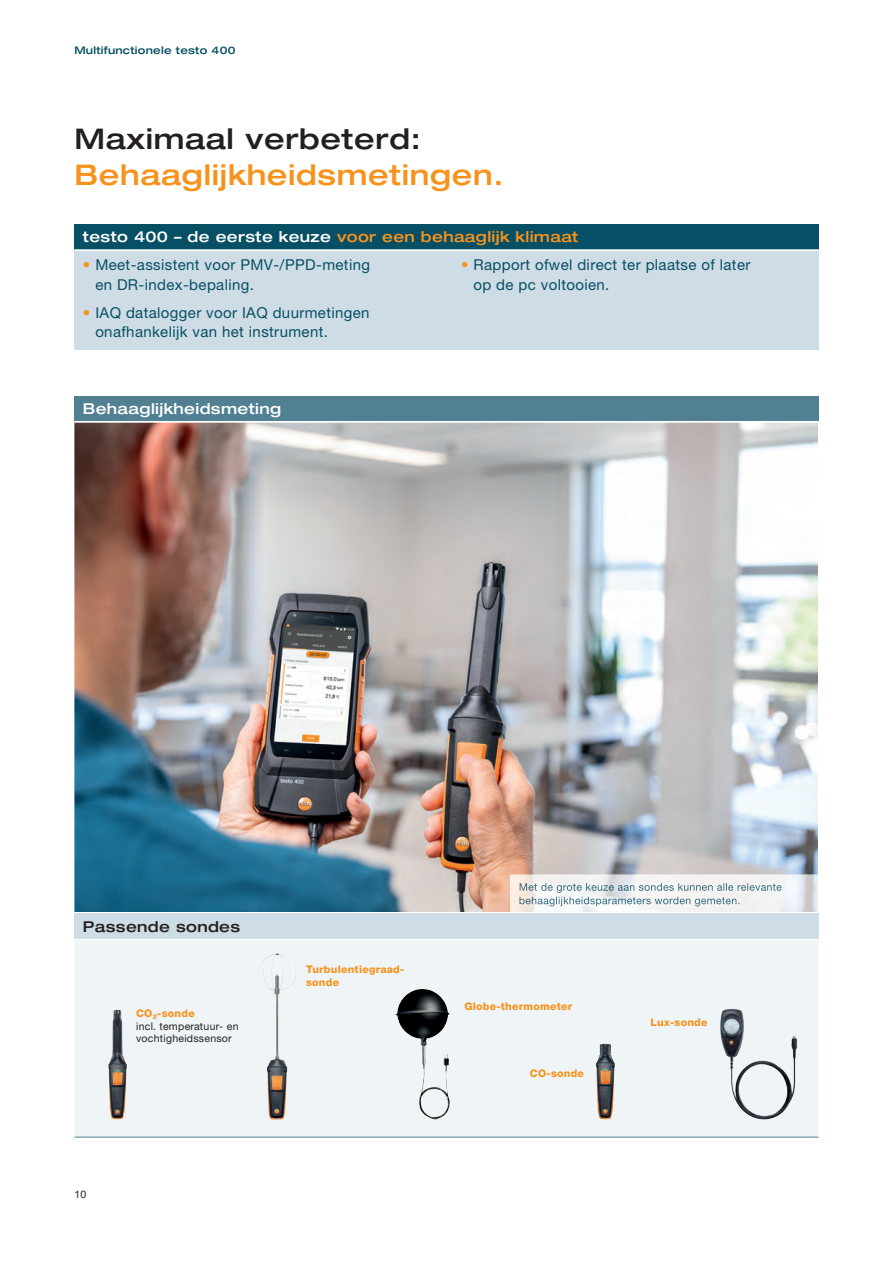
<style>
.page{position:relative;width:893px;height:1263px;background:#fff}
.page>*{position:absolute;margin:0;border:0;box-sizing:border-box;transform-origin:0 0}
.t1{font:500 expanded 28.5px "Helvetica Neue LTW1 G";letter-spacing:.025em;color:#f7931d}
.t2{font:500 expanded 28.5px "Helvetica Neue LTW1 G";letter-spacing:.025em;color:#231f20}
.t3{font:15px/19.5px "Helvetica Neue LTW1 G";letter-spacing:.025em;color:#074f64}
.t4{font:500 expanded 15px "Helvetica Neue LTW1 G";letter-spacing:.025em;color:#f7931d}
.t5{font:500 expanded 15px "Helvetica Neue LTW1 G";letter-spacing:.025em;color:#fff}
.t6{font:500 expanded 15px "Helvetica Neue LTW1 G";letter-spacing:.025em;color:#231f20}
.t7{font:800 10.5px/12.6px "Helvetica Neue LTW1 G";letter-spacing:.025em;color:#f7931d}
.t8{font:10.5px/12.6px "Helvetica Neue LTW1 G";letter-spacing:.025em;color:#231f20}
.t9{font:500 expanded 10.5px "Helvetica Neue LTW1 G";letter-spacing:.025em;color:#074f64}
.s1{color:#fff}
.s2{color:#f7931d}
</style>
<div class="page">
<img style="left:74px;top:422px;width:744px;height:490px">
<div style="left:74px;top:940px;width:745px;height:197px;background:#eff4f7"></div>
<hr style="left:74px;top:1137px;width:744px;height:1px;background:#518093">
<div style="left:74px;top:913px;width:745px;height:26px;background:#cedce5"></div>
<img style="left:108px;top:1010px;width:19px;height:109px">
<img style="left:596px;top:1044px;width:19px;height:75px">
<img style="left:258px;top:953px;width:38px;height:166px">
<img style="left:396px;top:989px;width:53px;height:130px">
<img style="left:720px;top:1009px;width:77px;height:110px">
<div style="left:74px;top:396px;width:745px;height:25px;background:#518093"></div>
<div style="left:74px;top:249px;width:745px;height:101px;background:#cedce5"></div>
<div style="left:74px;top:224px;width:745px;height:25px;background:#074f64"></div>
<svg style="left:510px;top:875px;width:308px;height:37px"></svg>
<img style="left:520px;top:883px;width:262px;height:10px">
<img style="left:519px;top:897px;width:220px;height:9px">
<hr style="left:74px;top:249px;width:745px;height:2px;background:#fff">
<p class="t9" style="left:74px;top:43px;width:163px">Multifunctionele testo 400</p>
<h1 class="t2" style="left:74px;top:121px;width:348px">Maximaal verbeterd:</h1>
<h1 class="t1" style="left:74px;top:157px;width:431px">Behaaglijkheidsmetingen.</h1>
<p class="t4" style="left:83px;top:227px;width:497px"><span class="s1">testo 400 – de eerste keuze</span> voor een behaaglijk klimaat</p>
<p class="t3" style="left:95px;top:255px;width:276px;text-indent:-12px"><span class="s2">•</span> Meet-assistent voor PMV-/PPD-meting en DR-index-bepaling.</p>
<p class="t3" style="left:95px;top:302px;width:276px;text-indent:-12px"><span class="s2">•</span> IAQ datalogger voor IAQ duurmetingen onafhankelijk van het instrument.</p>
<p class="t5" style="left:83px;top:399px;width:200px">Behaaglijkheidsmeting</p>
<p class="t3" style="left:473px;top:255px;width:278px;text-indent:-12px"><span class="s2">•</span> Rapport ofwel direct ter plaatse of later op de pc voltooien.</p>
<p class="t6" style="left:83px;top:917px;width:159px">Passende sondes</p>
<p class="t7" style="left:136px;top:1007px;width:60px">CO₂-sonde</p>
<p class="t8" style="left:136px;top:1020px;width:104px">incl. temperatuur- en vochtigheidssensor</p>
<p class="t8" style="left:74px;top:1188px;width:13px">10</p>
<p class="t7" style="left:306px;top:963px;width:100px">Turbulentiegraad&shy;sonde</p>
<p class="t7" style="left:464px;top:1000px;width:110px">Globe-thermometer</p>
<p class="t7" style="left:530px;top:1067px;width:56px">CO-sonde</p>
<p class="t7" style="left:651px;top:1016px;width:58px">Lux-sonde</p>
</div>
